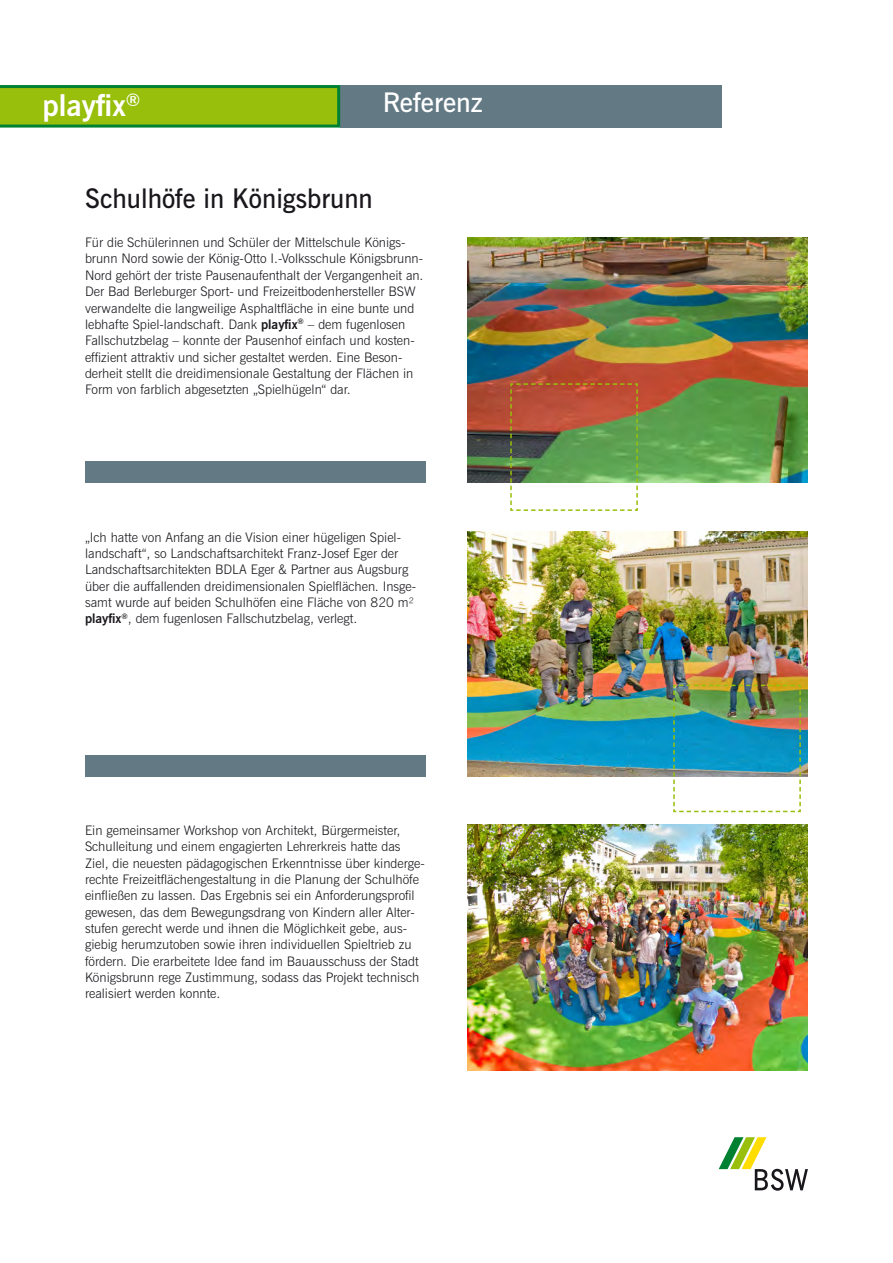
<style>
.page{position:relative;width:893px;height:1263px;background:#fff}
.page>*{position:absolute;margin:0;border:0;box-sizing:border-box;transform-origin:0 0}
.t1{font:700 30px "News Gothic BT";color:#fff}
.t2{font:600 27px "News Gothic BT";color:#1a171c}
.t3{font:600 27px "News Gothic BT";color:#fff}
.t4{font:300 13.2px/16.4px "News Gothic BT";color:#1a171c}
.s1{font-weight:700}
</style>
<div class="page">
<div style="left:340px;top:85px;width:382px;height:43px;background:#637a85"></div>
<svg style="left:0;top:85px;width:340px;height:43px;background:#82b614"></svg>
<div style="left:85px;top:461px;width:340px;height:21px;background:#637a85"></div>
<div style="left:85px;top:755px;width:340px;height:22px;background:#637a85"></div>
<img style="left:468px;top:237px;width:340px;height:245px">
<img style="left:468px;top:531px;width:340px;height:246px">
<svg style="left:719px;top:1137px;width:89px;height:54px"></svg>
<img style="left:468px;top:825px;width:340px;height:245px">
<svg style="left:509px;top:383px;width:130px;height:128px"></svg>
<img style="left:672px;top:684px;width:130px;height:129px">
<h1 class="t1" style="left:43px;top:87px;width:99px">playfix<sup>®</sup></h1>
<h2 class="t3" style="left:383px;top:86px;width:102px">Referenz</h2>
<h2 class="t2" style="left:85px;top:182px;width:289px">Schulhöfe in Königsbrunn</h2>
<p class="t4" style="left:85px;top:234px;width:340px">Für die Schülerinnen und Schüler der Mittelschule Königs&shy;brunn Nord sowie der König-Otto I.-Volksschule Königsbrunn-Nord gehört der triste Pausenaufenthalt der Vergangenheit an.<br>Der Bad Berleburger Sport- und Freizeitbodenhersteller BSW verwandelte die langweilige Asphaltfläche in eine bunte und lebhafte Spiel-landschaft. Dank <span class="s1">playfix</span><sup>®</sup> – dem fugenlosen Fallschutzbelag – konnte der Pausenhof einfach und kosten&shy;effizient attraktiv und sicher gestaltet werden. Eine Beson&shy;derheit stellt die dreidimensionale Gestaltung der Flächen in Form von farblich abgesetzten „Spielhügeln“ dar.</p>
<p class="t4" style="left:85px;top:529px;width:333px">„Ich hatte von Anfang an die Vision einer hügeligen Spiel&shy;landschaft“, so Landschaftsarchitekt Franz-Josef Eger der Landschaftsarchitekten BDLA Eger &amp; Partner aus Augsburg über die auffallenden dreidimensionalen Spielflächen. Insge&shy;samt wurde auf beiden Schulhöfen eine Fläche von 820 m² <span class="s1">playfix</span><sup>®</sup>, dem fugenlosen Fallschutzbelag, verlegt.</p>
<p class="t4" style="left:85px;top:822px;width:341px">Ein gemeinsamer Workshop von Architekt, Bürgermeister, Schulleitung und einem engagierten Lehrerkreis hatte das Ziel, die neuesten pädagogischen Erkenntnisse über kinderge&shy;rechte Freizeitflächengestaltung in die Planung der Schulhöfe einfließen zu lassen. Das Ergebnis sei ein Anforderungsprofil gewesen, das dem Bewegungsdrang von Kindern aller Alter&shy;stufen gerecht werde und ihnen die Möglichkeit gebe, aus&shy;giebig herumzutoben sowie ihren individuellen Spieltrieb zu fördern. Die erarbeitete Idee fand im Bauausschuss der Stadt Königsbrunn rege Zustimmung, sodass das Projekt technisch realisiert werden konnte.</p>
</div>
